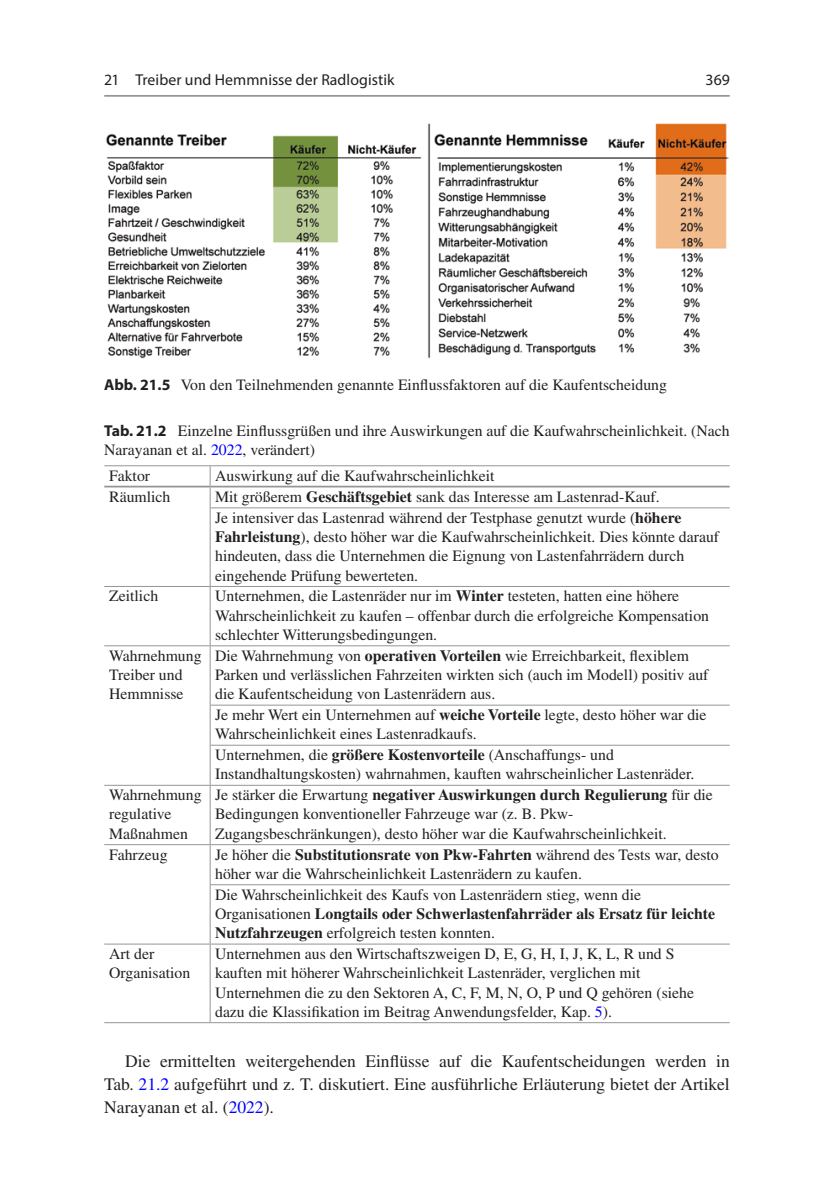
<style>
.page{position:relative;width:834px;height:1191px;background:#fff}
.page>*{position:absolute;margin:0;border:0;box-sizing:border-box;transform-origin:0 0}
.t1{font:17.5px/22.8px "Times LT Std";color:#231f20;text-align:justify}
.t2{font:15.75px/19.2px "Times LT Std";color:#231f20}
.t3{font:15.75px "Myriad Pro";color:#231f20}
.s1{font-family:"Myriad Pro";font-weight:700}
.s2{color:#00f}
.s3{font-weight:700}
</style>
<div class="page">
<img style="left:106px;top:123px;width:622px;height:235px">
<hr style="left:104px;top:465px;width:106px;height:1px;background:#939598">
<hr style="left:104px;top:486px;width:106px;height:1px;background:#939598">
<hr style="left:210px;top:465px;width:519px;height:1px;background:#939598">
<hr style="left:210px;top:486px;width:519px;height:1px;background:#939598">
<svg style="left:210px;top:466px;width:1px;height:41px"></svg>
<hr style="left:210px;top:507px;width:519px;height:1px;background:#939598">
<hr style="left:210px;top:508px;width:1px;height:78px;background:#939598">
<hr style="left:104px;top:586px;width:106px;height:1px;background:#939598">
<hr style="left:210px;top:586px;width:519px;height:1px;background:#939598">
<hr style="left:210px;top:587px;width:1px;height:58px;background:#939598">
<hr style="left:104px;top:645px;width:106px;height:1px;background:#939598">
<hr style="left:210px;top:645px;width:519px;height:1px;background:#939598">
<hr style="left:210px;top:646px;width:1px;height:58px;background:#939598">
<hr style="left:210px;top:704px;width:519px;height:1px;background:#939598">
<hr style="left:210px;top:705px;width:1px;height:40px;background:#939598">
<hr style="left:210px;top:745px;width:519px;height:1px;background:#939598">
<hr style="left:210px;top:745px;width:1px;height:40px;background:#939598">
<hr style="left:104px;top:785px;width:106px;height:1px;background:#939598">
<hr style="left:210px;top:785px;width:519px;height:1px;background:#939598">
<hr style="left:210px;top:785px;width:1px;height:59px;background:#939598">
<hr style="left:104px;top:844px;width:106px;height:1px;background:#939598">
<hr style="left:210px;top:844px;width:519px;height:1px;background:#939598">
<hr style="left:210px;top:845px;width:1px;height:39px;background:#939598">
<hr style="left:210px;top:884px;width:519px;height:1px;background:#939598">
<hr style="left:210px;top:885px;width:1px;height:58px;background:#939598">
<hr style="left:210px;top:943px;width:519px;height:1px;background:#939598">
<hr style="left:210px;top:1022px;width:519px;height:1px;background:#939598">
<hr style="left:104px;top:943px;width:106px;height:1px;background:#939598">
<hr style="left:210px;top:944px;width:1px;height:78px;background:#939598">
<hr style="left:104px;top:1022px;width:106px;height:1px;background:#939598">
<hr style="left:104px;top:95px;width:625px;height:2px;background:#939598">
<p class="t3" style="left:104px;top:70px;width:292px">21 Treiber und Hemmnisse der Radlogistik</p>
<p class="t3" style="left:705px;top:70px;width:26px">369</p>
<p class="t2" style="left:104px;top:375px;width:564px"><span class="s1">Abb. 21.5</span> Von den Teilnehmenden genannte Einflussfaktoren auf die Kaufentscheidung</p>
<p class="t2" style="left:104px;top:420px;width:627px"><span class="s1">Tab. 21.2</span> Einzelne Einflussgrüßen und ihre Auswirkungen auf die Kaufwahrscheinlichkeit. (Nach<br>Narayanan et al. <span class="s2">2022</span>, verändert)</p>
<p class="t2" style="left:109px;top:466px;width:42px">Faktor</p>
<p class="t2" style="left:215px;top:466px;width:281px">Auswirkung auf die Kaufwahrscheinlichkeit</p>
<p class="t2" style="left:109px;top:487px;width:63px">Räumlich</p>
<p class="t2" style="left:215px;top:486px;width:467px;line-height:20.8px">Mit größerem <span class="s3">Geschäftsgebiet</span> sank das Interesse am Lastenrad-Kauf.<br>Je intensiver das Lastenrad während der Testphase genutzt wurde (<span class="s3">höhere</span></p>
<p class="t2" style="left:215px;top:527px;width:505px"><span class="s3">Fahrleistung</span>), desto höher war die Kaufwahrscheinlichkeit. Dies könnte darauf hindeuten, dass die Unternehmen die Eignung von Lastenfahrrädern durch eingehende Prüfung bewerteten.</p>
<p class="t2" style="left:109px;top:586px;width:50px">Zeitlich</p>
<p class="t2" style="left:215px;top:586px;width:495px">Unternehmen, die Lastenräder nur im <span class="s3">Winter</span> testeten, hatten eine höhere<br>Wahrscheinlichkeit zu kaufen – offenbar durch die erfolgreiche Kompensation schlechter Witterungsbedingungen.</p>
<p class="t2" style="left:109px;top:645px;width:94px">Wahrnehmung<br>Treiber und<br>Hemmnisse</p>
<p class="t2" style="left:215px;top:645px;width:495px">Die Wahrnehmung von <span class="s3">operativen Vorteilen</span> wie Erreichbarkeit, flexiblem<br>Parken und verlässlichen Fahrzeiten wirkten sich (auch im Modell) positiv auf die Kaufentscheidung von Lastenrädern aus.</p>
<p class="t2" style="left:215px;top:705px;width:493px">Je mehr Wert ein Unternehmen auf <span class="s3">weiche Vorteile</span> legte, desto höher war die<br>Wahrscheinlichkeit eines Lastenradkaufs.</p>
<p class="t2" style="left:215px;top:745px;width:480px">Unternehmen, die <span class="s3">größere Kostenvorteile</span> (Anschaffungs- und<br>Instandhaltungskosten) wahrnahmen, kauften wahrscheinlicher Lastenräder.</p>
<p class="t2" style="left:109px;top:785px;width:94px">Wahrnehmung regulative<br>Maßnahmen</p>
<p class="t2" style="left:215px;top:785px;width:499px">Je stärker die Erwartung <span class="s3">negativer Auswirkungen durch Regulierung</span> für die<br>Bedingungen konventioneller Fahrzeuge war (z. B. Pkw-<br>Zugangsbeschränkungen), desto höher war die Kaufwahrscheinlichkeit.</p>
<p class="t2" style="left:109px;top:844px;width:60px">Fahrzeug</p>
<p class="t2" style="left:215px;top:844px;width:505px">Je höher die <span class="s3">Substitutionsrate von Pkw-Fahrten</span> während des Tests war, desto höher war die Wahrscheinlichkeit Lastenrädern zu kaufen.</p>
<p class="t2" style="left:215px;top:884px;width:501px">Die Wahrscheinlichkeit des Kaufs von Lastenrädern stieg, wenn die<br>Organisationen <span class="s3">Longtails oder Schwerlastenfahrräder als Ersatz für leichte<br>Nutzfahrzeugen</span> erfolgreich testen konnten.</p>
<p class="t2" style="left:109px;top:944px;width:83px">Art der<br>Organisation</p>
<p class="t2" style="left:215px;top:944px;width:480px">Unternehmen aus den Wirtschaftszweigen D, E, G, H, I, J, K, L, R und S kauften mit höherer Wahrscheinlichkeit Lastenräder, verglichen mit Unternehmen die zu den Sektoren A, C, F, M, N, O, P und Q gehören (siehe dazu die Klassifikation im Beitrag Anwendungsfelder, Kap. <span class="s2">5</span>).</p>
<p class="t1" style="left:104px;top:1049px;width:627px;text-indent:21px">Die ermittelten weitergehenden Einflüsse auf die Kaufentscheidungen werden in Tab. <span class="s2">21.2</span> aufgeführt und z. T. diskutiert. Eine ausführliche Erläuterung bietet der Artikel Narayanan et al. (<span class="s2">2022</span>).</p>
</div>
